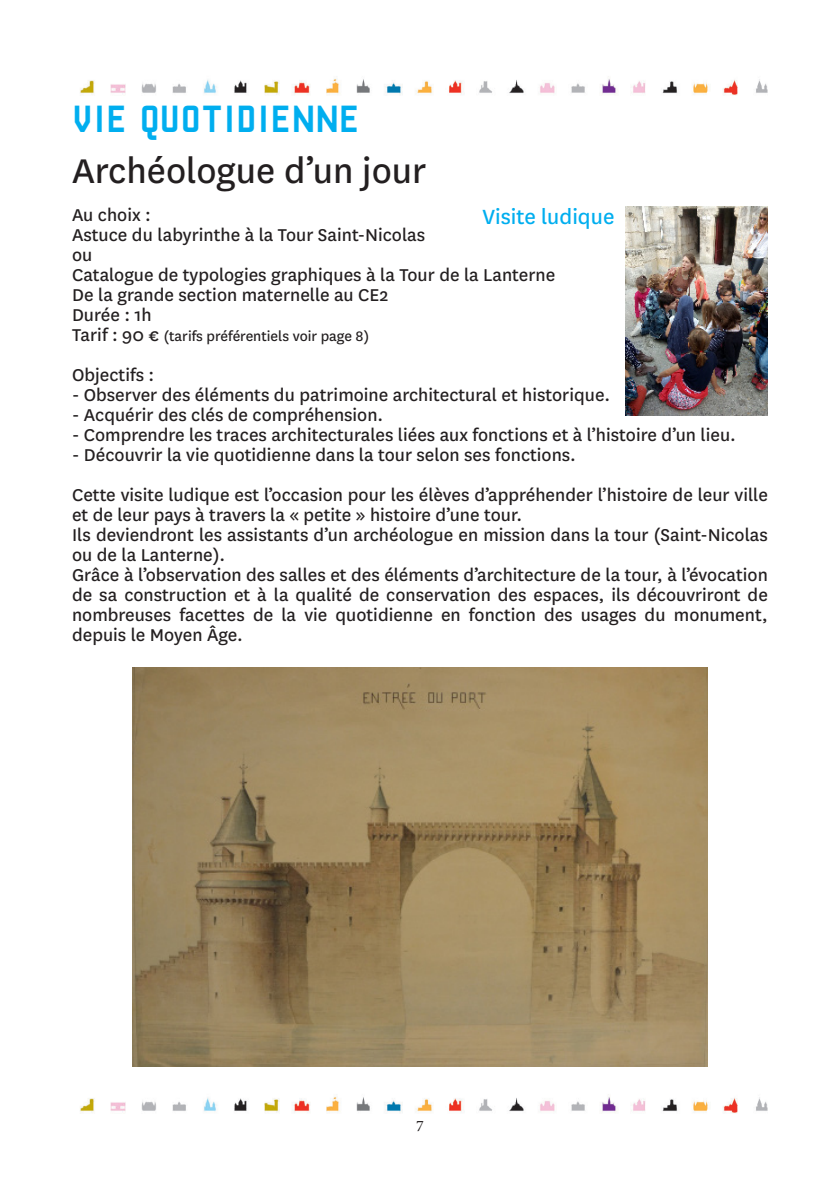
<style>
.page{position:relative;width:840px;height:1191px;background:#fff}
.page>*{position:absolute;margin:0;border:0;box-sizing:border-box;transform-origin:0 0}
.t1{font:40px "National";color:#231f20}
.t2{font:40px "Robust CMN";letter-spacing:.005em;color:#00aeef}
.t3{font:24px "National";color:#00aeef}
.t4{font:20px/20px "National";color:#231f20}
.t5{font:16px "National";color:#231f20}
.t6{font:16px "Minion Pro";color:#231f20}
.s1{font-size:20px}
</style>
<div class="page">
<img style="left:80px;top:78px;width:687px;height:17px">
<img style="left:80px;top:1096px;width:687px;height:17px">
<img style="left:625px;top:206px;width:142px;height:209px">
<img style="left:132px;top:668px;width:575px;height:398px">
<p class="t2" style="left:72px;top:97px;width:289px">VIE QUOTIDIENNE</p>
<p class="t1" style="left:72px;top:144px;width:356px">Archéologue d’un jour</p>
<p class="t4" style="left:72px;top:203px;width:80px">Au choix :</p>
<p class="t4" style="left:72px;top:223px;width:354px">Astuce du labyrinthe à la Tour Saint-Nicolas</p>
<p class="t4" style="left:72px;top:243px;width:22px">ou</p>
<p class="t4" style="left:72px;top:263px;width:484px">Catalogue de typologies graphiques à la Tour de la Lanterne</p>
<p class="t4" style="left:72px;top:283px;width:317px">De la grande section maternelle au CE2</p>
<p class="t4" style="left:72px;top:303px;width:81px">Durée : 1h</p>
<p class="t5" style="left:72px;top:325px;width:298px"><span class="s1">Tarif : 90 €</span> (tarifs préférentiels voir page 8)</p>
<p class="t4" style="left:72px;top:363px;width:84px">Objectifs :</p>
<p class="t4" style="left:72px;top:383px;width:539px">- Observer des éléments du patrimoine architectural et historique.</p>
<p class="t4" style="left:72px;top:403px;width:312px">- Acquérir des clés de compréhension.</p>
<p class="t4" style="left:72px;top:423px;width:665px">- Comprendre les traces architecturales liées aux fonctions et à l’histoire d’un lieu.</p>
<p class="t4" style="left:72px;top:443px;width:505px">- Découvrir la vie quotidienne dans la tour selon ses fonctions.</p>
<p class="t4" style="left:72px;top:483px;width:697px">Cette visite ludique est l’occasion pour les élèves d’appréhender l’histoire de leur ville et de leur pays à travers la « petite » histoire d’une tour.</p>
<p class="t4" style="left:72px;top:523px;width:697px">Ils deviendront les assistants d’un archéologue en mission dans la tour (Saint-Nicolas ou de la Lanterne).</p>
<p class="t4" style="left:72px;top:563px;width:697px;text-align:justify">Grâce à l’observation des salles et des éléments d’architecture de la tour, à l’évocation de sa construction et à la qualité de conservation des espaces, ils découvriront de nombreuses facettes de la vie quotidienne en fonction des usages du monument, depuis le Moyen Âge.</p>
<p class="t3" style="left:482px;top:201px;width:133px">Visite ludique</p>
<p class="t6" style="left:416px;top:1114px;width:9px">7</p>
</div>
